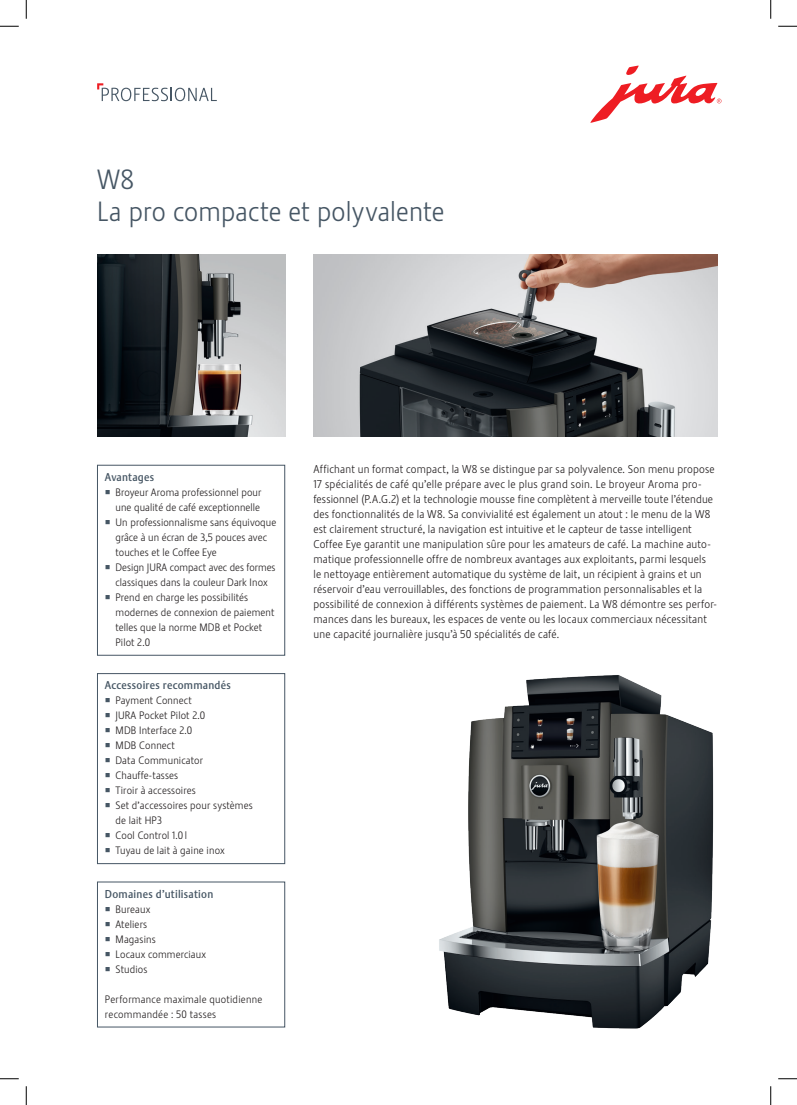
<style>
.page{position:relative;width:797px;height:1105px;background:#fff}
.page>*{position:absolute;margin:0;border:0;box-sizing:border-box;transform-origin:0 0}
.t1{font:27.5px/32.5px "Stalemate Pro 2 J Light";letter-spacing:.01em;color:#465664}
.t2{font:11.25px/15px "Stalemate Pro 2 J Light";letter-spacing:.02em;color:#231f20}
.t3{font:11.25px "Stalemate Pro 2 J Medium";letter-spacing:.02em;color:#465664}
.t4{font:10.62px/15px "Stalemate Pro 2 J Light";letter-spacing:.01em;color:#231f20}
</style>
<div class="page">
<img style="left:97px;top:255px;width:188px;height:182px">
<img style="left:313px;top:255px;width:404px;height:182px">
<img style="left:439px;top:675px;width:275px;height:354px">
<div style="left:97px;top:882px;width:188px;height:145px;border:1px solid #465664"></div>
<svg style="left:590px;top:66px;width:131px;height:57px"></svg>
<svg style="left:97px;top:83px;width:120px;height:18px"></svg>
<div style="left:97px;top:465px;width:188px;height:190px;border:1px solid #465664"></div>
<div style="left:97px;top:673px;width:188px;height:191px;border:1px solid #465664"></div>
<svg style="left:0;top:25px;width:19px;height:2px"></svg>
<svg style="left:778px;top:25px;width:19px;height:2px"></svg>
<svg style="left:0;top:1078px;width:19px;height:1px"></svg>
<svg style="left:778px;top:1078px;width:19px;height:1px"></svg>
<svg style="left:25px;top:0;width:2px;height:19px"></svg>
<svg style="left:25px;top:1086px;width:2px;height:19px"></svg>
<svg style="left:770px;top:0;width:1px;height:19px"></svg>
<svg style="left:770px;top:1086px;width:1px;height:19px"></svg>
<h1 class="t1" style="left:97px;top:163px;width:348px">W8<br>La pro compacte et polyvalente</h1>
<p class="t3" style="left:105px;top:470px;width:51px">Avantages</p>
<p class="t4" style="left:115px;top:485px;width:162px">Broyeur Aroma professionnel pour une qualité de café exceptionnelle<br>Un professionnalisme sans équivoque grâce à un écran de 3,5 pouces avec touches et le Coffee Eye<br>Design JURA compact avec des formes classiques dans la couleur Dark Inox<br>Prend en charge les possibilités modernes de connexion de paiement telles que la norme MDB et Pocket<br>Pilot 2.0</p>
<p class="t3" style="left:105px;top:679px;width:127px">Accessoires recommandés</p>
<p class="t4" style="left:115px;top:693px;width:139px">Payment Connect<br>JURA Pocket Pilot 2.0<br>MDB Interface 2.0<br>MDB Connect<br>Data Communicator<br>Chauffe-tasses<br>Tiroir à accessoires<br>Set d’accessoires pour systèmes de lait HP3<br>Cool Control 1.0 l<br>Tuyau de lait à gaine inox</p>
<p class="t3" style="left:105px;top:887px;width:110px">Domaines d’utilisation</p>
<p class="t4" style="left:115px;top:902px;width:92px">Bureaux<br>Ateliers<br>Magasins<br>Locaux commerciaux<br>Studios</p>
<p class="t4" style="left:105px;top:992px;width:159px">Performance maximale quotidienne recommandée : 50 tasses</p>
<p class="t2" style="left:313px;top:462px;width:405px">Affichant un format compact, la W8 se distingue par sa polyvalence. Son menu propose 17 spécialités de café qu’elle prépare avec le plus grand soin. Le broyeur Aroma pro&shy;fessionnel (P.A.G.2) et la technologie mousse fine complètent à merveille toute l’étendue des fonctionnalités de la W8. Sa convivialité est également un atout : le menu de la W8 est clairement structuré, la navigation est intuitive et le capteur de tasse intelligent Coffee Eye garantit une manipulation sûre pour les amateurs de café. La machine auto&shy;matique professionnelle offre de nombreux avantages aux exploitants, parmi lesquels<br>le nettoyage entièrement automatique du système de lait, un récipient à grains et un réservoir d’eau verrouillables, des fonctions de programmation personnalisables et la possibilité de connexion à différents systèmes de paiement. La W8 démontre ses perfor&shy;mances dans les bureaux, les espaces de vente ou les locaux commerciaux nécessitant une capacité journalière jusqu’à 50 spécialités de café.</p>
</div>
